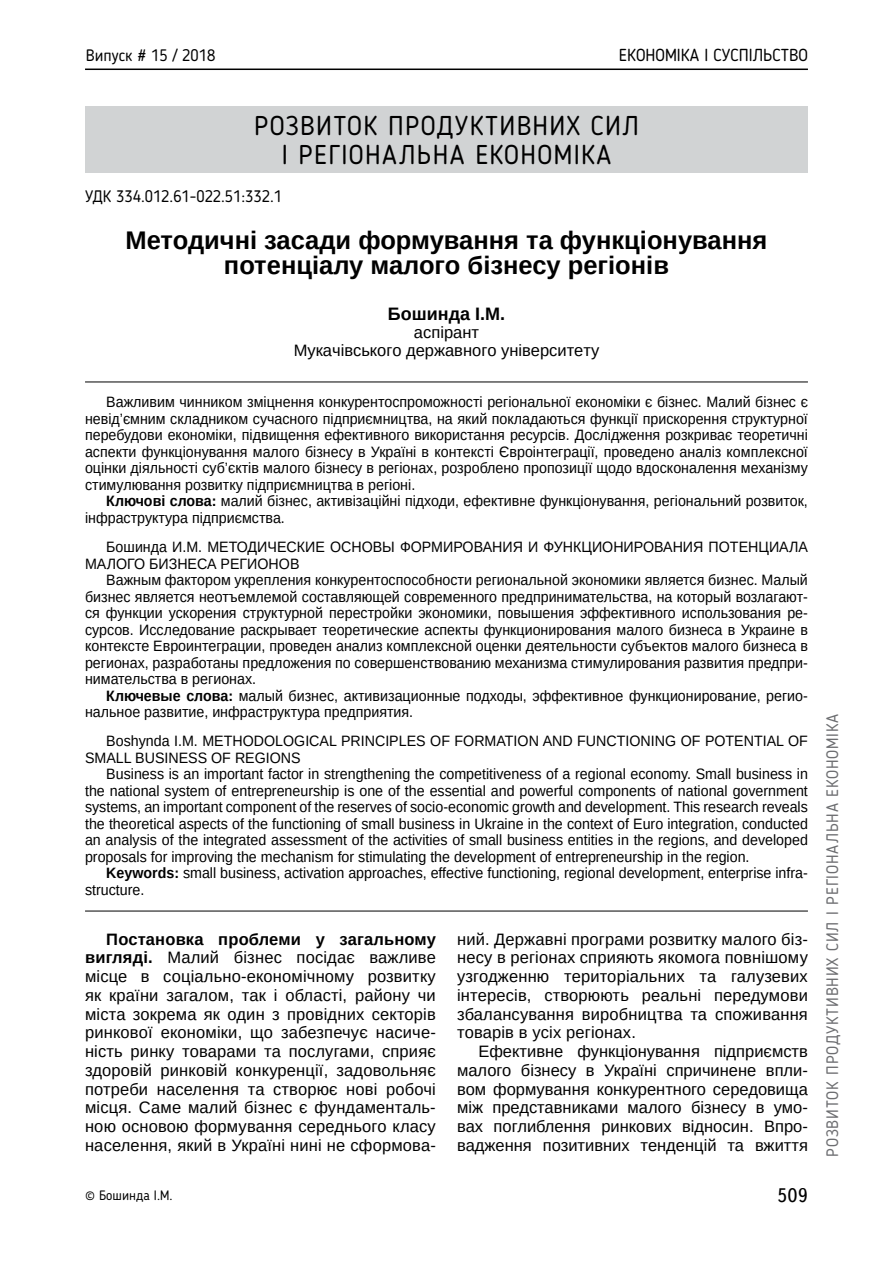
<style>
.page{position:relative;width:893px;height:1263px;background:#fff}
.page>*{position:absolute;margin:0;border:0;box-sizing:border-box;transform-origin:0 0}
.t1{font:27px/28.5px "Blogger Sans";letter-spacing:.05em;color:#000;text-align:center}
.t2{font:700 25.5px/25.5px "Arimo";color:#000;text-align:center}
.t3{font:19.5px "Ukrainian Text";color:#000}
.t4{font:700 18px "Arimo";color:#000}
.t5{font:17.25px "Blogger Sans";color:#000}
.t6{font:16.5px/18.8px "Arimo";color:#000;text-align:justify}
.t7{font:16.5px "Blogger Sans";letter-spacing:.05em;color:#6d6e71}
.t8{font:16.5px "Blogger Sans";color:#000}
.t9{font:15px/16.5px "Arimo";color:#000;scale:.95 1}
.t10{font:13.5px "Blogger Sans";color:#000}
.s1{font-weight:700}
</style>
<div class="page">
<hr style="left:85px;top:69px;width:723px;height:1px;background:#000">
<div style="left:85px;top:106px;width:723px;height:66px;background:#d1d3d4"></div>
<hr style="left:85px;top:382px;width:723px;height:1px;background:#000">
<hr style="left:85px;top:911px;width:723px;height:1px;background:#000">
<p class="t8" style="left:86px;top:45px;width:131px">Випуск # 15 / 2018</p>
<p class="t5" style="left:619px;top:45px;width:190px">ЕКОНОМІКА І СУСПІЛЬСТВО</p>
<h1 class="t1" style="left:254px;top:112px;width:386px">РОЗВИТОК ПРОДУКТИВНИХ СИЛ<br>І РЕГІОНАЛЬНА ЕКОНОМІКА</h1>
<p class="t8" style="left:85px;top:187px;width:199px">УДК 334.012.61-022.51:332.1</p>
<h2 class="t2" style="left:126px;top:228px;width:643px">Методичні засади формування та функціонування потенціалу малого бізнесу регіонів</h2>
<p class="t4" style="left:388px;top:301px;width:119px">Бошинда І.М.</p>
<p class="t6" style="left:294px;top:323px;width:307px;line-height:18px;text-align:center">аспірант<br>Мукачівського державного університету</p>
<p class="t9" style="left:85px;top:394px;width:762px;text-align:justify;text-indent:21px">Важливим чинником зміцнення конкурентоспроможності регіональної економіки є бізнес. Малий бізнес є невід’ємним складником сучасного підприємництва, на який покладаються функції прискорення структурної перебудови економіки, підвищення ефективного використання ресурсів. Дослідження розкриває теоретичні аспекти функціонування малого бізнесу в Україні в контексті Євроінтеграції, проведено аналіз комплексної оцінки діяльності суб’єктів малого бізнесу в регіонах, розроблено пропозиції щодо вдосконалення механізму стимулювання розвитку підприємництва в регіоні.</p>
<p class="t9" style="left:85px;top:493px;width:762px;text-indent:21px"><span class="s1">Ключові слова:</span> малий бізнес, активізаційні підходи, ефективне функціонування, регіональний розвиток, інфраструктура підприємства.</p>
<p class="t9" style="left:85px;top:539px;width:762px;text-indent:21px">Бошинда И.М. МЕТОДИЧЕСКИЕ ОСНОВЫ ФОРМИРОВАНИЯ И ФУНКЦИОНИРОВАНИЯ ПОТЕНЦИАЛА<br>МАЛОГО БИЗНЕСА РЕГИОНОВ</p>
<p class="t9" style="left:85px;top:572px;width:762px;text-align:justify;text-indent:21px">Важным фактором укрепления конкурентоспособности региональной экономики является бизнес. Малый бизнес является неотъемлемой составляющей современного предпринимательства, на который возлагают&shy;ся функции ускорения структурной перестройки экономики, повышения эффективного использования ре&shy;сурсов. Исследование раскрывает теоретические аспекты функционирования малого бизнеса в Украине в контексте Евроинтеграции, проведен анализ комплексной оценки деятельности субъектов малого бизнеса в регионах, разработаны предложения по совершенствованию механизма стимулирования развития предпри&shy;нимательства в регионах.</p>
<p class="t9" style="left:85px;top:687px;width:762px;text-indent:21px"><span class="s1">Ключевые слова:</span> малый бизнес, активизационные подходы, эффективное функционирование, регио&shy;нальное развитие, инфраструктура предприятия.</p>
<p class="t9" style="left:85px;top:733px;width:762px;text-indent:21px">Boshynda I.M. METHODOLOGICAL PRINCIPLES OF FORMATION AND FUNCTIONING OF POTENTIAL OF<br>SMALL BUSINESS OF REGIONS</p>
<p class="t9" style="left:85px;top:766px;width:762px;text-align:justify;text-indent:21px">Business is an important factor in strengthening the competitiveness of a regional economy. Small business in the national system of entrepreneurship is one of the essential and powerful components of national government systems, an important component of the reserves of socio-economic growth and development. This research reveals the theoretical aspects of the functioning of small business in Ukraine in the context of Euro integration, conducted an analysis of the integrated assessment of the activities of small business entities in the regions, and developed proposals for improving the mechanism for stimulating the development of entrepreneurship in the region.</p>
<p class="t9" style="left:85px;top:865px;width:762px;text-indent:21px"><span class="s1">Keywords:</span> small business, activation approaches, effective functioning, regional development, enterprise infra&shy;structure.</p>
<p class="t6" style="left:85px;top:930px;width:352px;text-indent:21px"><span class="s1">Постановка проблеми у загальному вигляді.</span> Малий бізнес посідає важливе місце в соціально-економічному розвитку як країни загалом, так і області, району чи міста зокрема як один з провідних секторів ринкової економіки, що забезпечує насиче&shy;ність ринку товарами та послугами, сприяє здоровій ринковій конкуренції, задовольняє потреби населення та створює нові робочі місця. Саме малий бізнес є фундаменталь&shy;ною основою формування середнього класу населення, який в Україні нині не сформова-</p>
<p class="t6" style="left:457px;top:930px;width:352px">ний. Державні програми розвитку мaлого біз&shy;несу в регіонах сприяють якомога повнішому узгодженню територіальних та галузевих інтересів, створюють реальні передумови збалансування виробництва та споживання товарів в усіх регіонах.</p>
<p class="t6" style="left:457px;top:1042px;width:352px;text-indent:21px">Ефективне функціонування підприємств малого бізнесу в Україні спричинене впли&shy;вом формування конкурентного середовища між представниками малого бізнесу в умо&shy;вах поглиблення ринкових відносин. Впро&shy;вадження позитивних тенденцій та вжиття</p>
<p class="t10" style="left:85px;top:1187px;width:89px">© Бошинда І.М.</p>
<h3 class="t3" style="left:777px;top:1185px;width:32px">509</h3>
<p class="t7" style="left:822px;top:1157px;width:445px;rotate:-90deg">РОЗВИТОК ПРОДУКТИВНИХ СИЛ І РЕГІОНАЛЬНА ЕКОНОМІКА</p>
</div>
